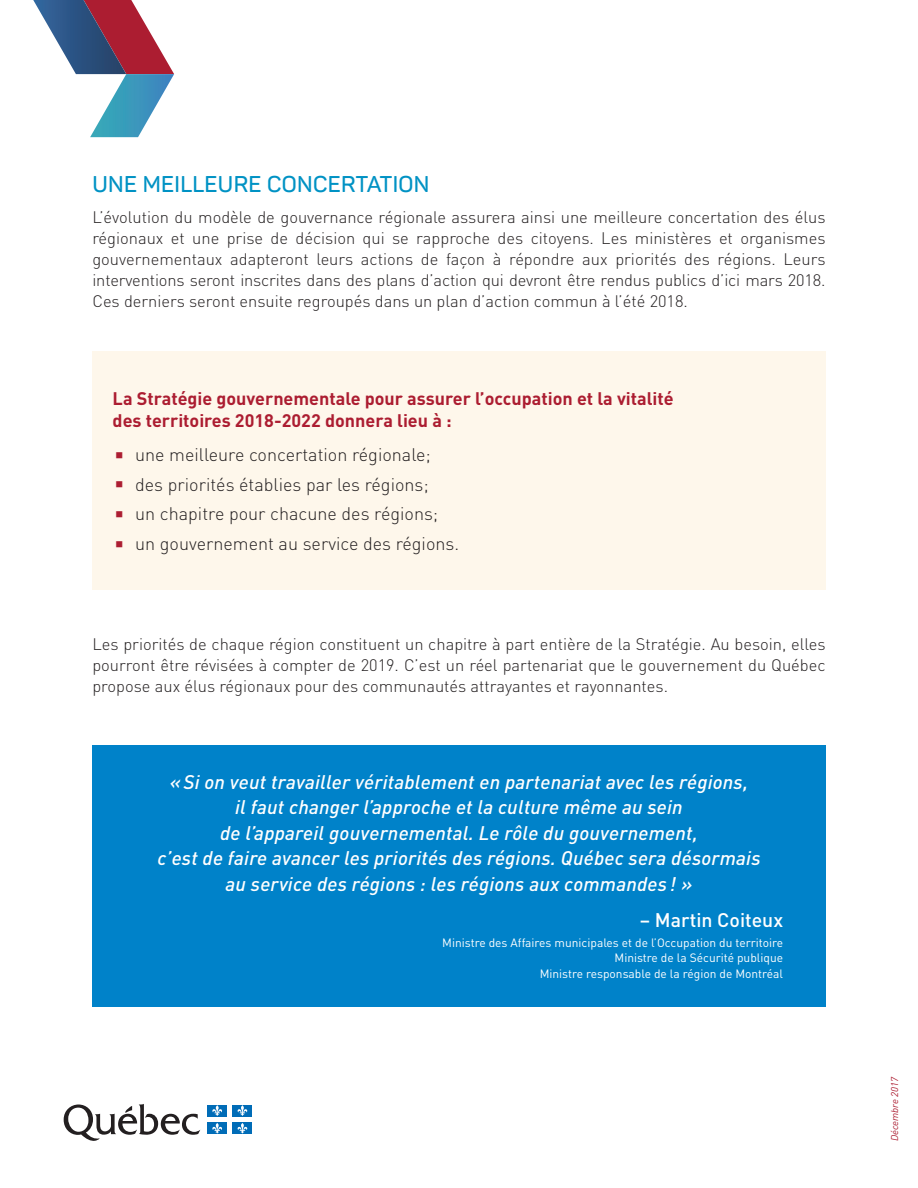
<style>
.page{position:relative;width:918px;height:1188px;background:#fff}
.page>*{position:absolute;margin:0;border:0;box-sizing:border-box;transform-origin:0 0}
.t1{font:500 49.5px "DINOT";color:#ac1d31}
.t2{font:600 22.5px "Panton";letter-spacing:.015em;color:#0092c4}
.t3{font:italic 500 19.5px/25.5px "DINOT";letter-spacing:.01em;color:#fff;text-align:center}
.t4{font:500 19.5px "DINOT";color:#fff}
.t5{font:300 18px "DINOT";color:#231f20}
.t6{font:700 18px/22.5px "DINOT";color:#ac1d31}
.t7{font:300 16.5px/21px "DINOT";color:#231f20;text-align:justify}
.t8{font:12px "DINOT";color:#fff}
.t9{font:italic 9.75px "DINOT";color:#ac1d31}
</style>
<div class="page">
<svg style="left:64px;top:1104px;width:136px;height:37px"></svg>
<div style="left:207px;top:1105px;width:20px;height:11px;background:#006cb7"></div>
<svg style="left:212px;top:1105px;width:10px;height:11px"></svg>
<div style="left:233px;top:1105px;width:19px;height:11px;background:#006cb7"></div>
<svg style="left:237px;top:1105px;width:11px;height:11px"></svg>
<div style="left:207px;top:1122px;width:20px;height:12px;background:#006cb7"></div>
<svg style="left:212px;top:1123px;width:10px;height:11px"></svg>
<div style="left:233px;top:1122px;width:19px;height:12px;background:#006cb7"></div>
<svg style="left:237px;top:1123px;width:11px;height:11px"></svg>
<div style="left:92px;top:352px;width:734px;height:238px;background:#fef7eb"></div>
<svg style="left:33px;top:0;width:141px;height:137px"></svg>
<img style="left:84px;top:0;width:42px;height:74px">
<div style="left:92px;top:745px;width:734px;height:262px;background:#0082c9"></div>
<h2 class="t2" style="left:93px;top:170px;width:338px">UNE MEILLEURE CONCERTATION</h2>
<p class="t7" style="left:92px;top:206px;width:735px">L’évolution du modèle de gouvernance régionale assurera ainsi une meilleure concertation des élus régionaux et une prise de décision qui se rapproche des citoyens. Les ministères et organismes gouvernementaux adapteront leurs actions de façon à répondre aux priorités des régions. Leurs interventions seront inscrites dans des plans d’action qui devront être rendus publics d’ici mars 2018.<br>Ces derniers seront ensuite regroupés dans un plan d’action commun à l’été 2018.</p>
<p class="t6" style="left:113px;top:386px;width:563px">La Stratégie gouvernementale pour assurer l’occupation et la vitalité des territoires 2018-2022 donnera lieu à :</p>
<p class="t1" style="left:113px;top:417px;width:15px">·</p>
<p class="t5" style="left:135px;top:442px;width:297px">une meilleure concertation régionale;</p>
<p class="t1" style="left:113px;top:447px;width:15px">·</p>
<p class="t5" style="left:135px;top:472px;width:295px">des priorités établies par les régions;</p>
<p class="t1" style="left:113px;top:476px;width:15px">·</p>
<p class="t5" style="left:135px;top:502px;width:305px">un chapitre pour chacune des régions;</p>
<p class="t1" style="left:113px;top:506px;width:15px">·</p>
<p class="t5" style="left:135px;top:531px;width:326px">un gouvernement au service des régions.</p>
<p class="t7" style="left:92px;top:633px;width:735px">Les priorités de chaque région constituent un chapitre à part entière de la Stratégie. Au besoin, elles pourront être révisées à compter de 2019. C’est un réel partenariat que le gouvernement du Québec propose aux élus régionaux pour des communautés attrayantes et rayonnantes.</p>
<p class="t3" style="left:157px;top:768px;width:605px">« Si on veut travailler véritablement en partenariat avec les régions,<br>il faut changer l’approche et la culture même au sein<br>de l’appareil gouvernemental. Le rôle du gouvernement,<br>c’est de faire avancer les priorités des régions. Québec sera désormais au service des régions : les régions aux commandes ! »</p>
<p class="t4" style="left:640px;top:907px;width:145px">– Martin Coiteux</p>
<p class="t8" style="left:442px;top:934px;width:342px">Ministre des Affaires municipales et de l’Occupation du territoire</p>
<p class="t8" style="left:615px;top:950px;width:170px">Ministre de la Sécurité publique</p>
<p class="t8" style="left:540px;top:966px;width:245px">Ministre responsable de la région de Montréal</p>
<p class="t9" style="left:888px;top:1141px;width:66px;rotate:-90deg">Décembre 2017</p>
</div>
